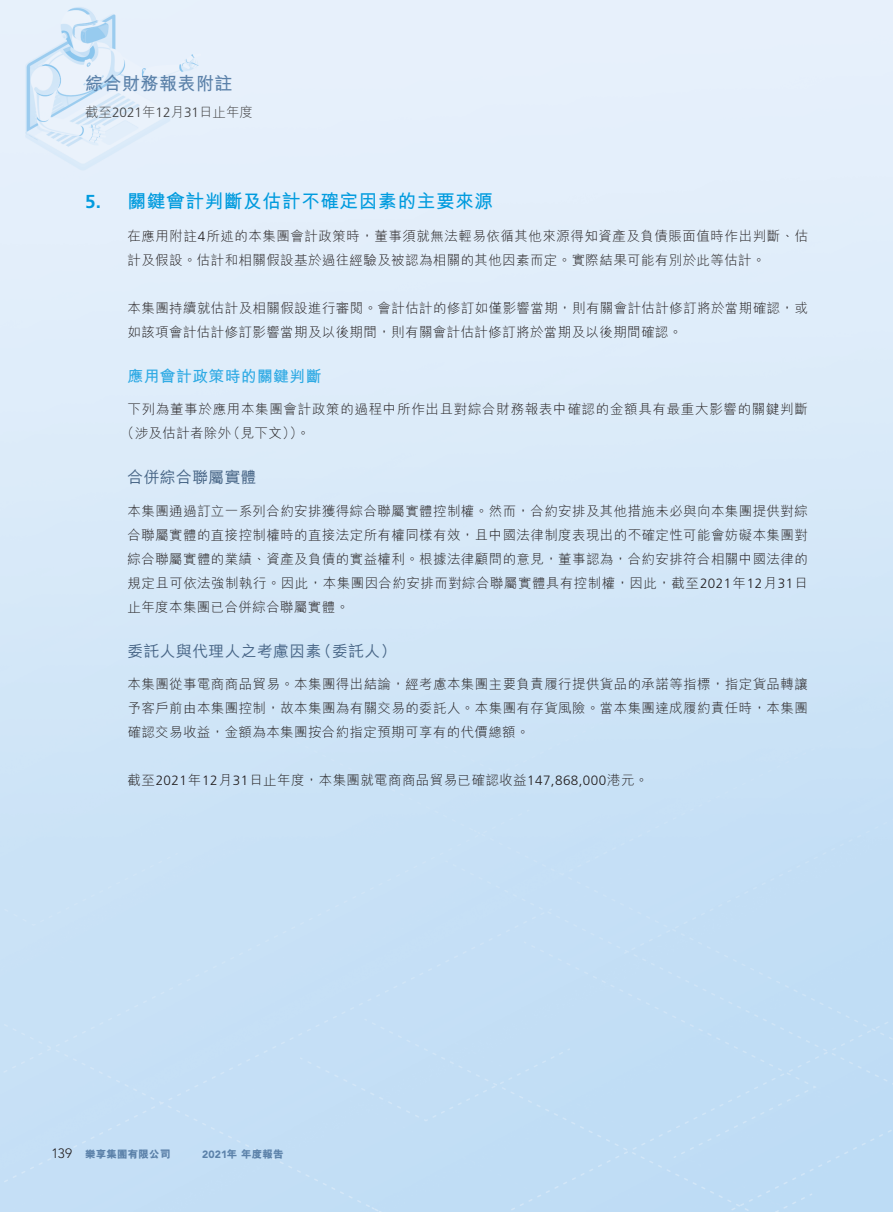
<style>
.page{position:relative;width:893px;height:1212px;background:#fff}
.page>*{position:absolute;margin:0;border:0;box-sizing:border-box;transform-origin:0 0}
.t1{font:700 18.75px "M Hei HK";letter-spacing:.03em;color:#009bde}
.t2{font:700 18.75px "Frutiger LT Std";color:#009bde}
.t3{font:700 18px "M Hei HK";letter-spacing:.03em;color:#5b81a9}
.t4{font:500 15.75px "M Hei HK";letter-spacing:.03em;color:#466485}
.t5{font:700 15.75px "M Hei HK";letter-spacing:.03em;color:#2faae4}
.t6{font:300 13.5px/24px "M Hei HK";letter-spacing:.03em;color:#231f20}
.t7{font:300 13.5px/24px "M Hei HK";letter-spacing:.05em;color:#231f20}
.t8{font:300 13.5px "M Hei HK";color:#3e3e3f}
.t9{font:300 13.5px "Avenir LT Std";color:#231f20}
.t10{font:800 10.5px "M Hei HK";letter-spacing:.02em;color:#5b81a9}
.s1{font-family:"Frutiger LT Std"}
.s2{font-family:"Avenir LT Std";font-weight:900}
</style>
<div class="page">
<h2 class="t3" style="left:85px;top:71px;width:149px">綜合財務報表附註</h2>
<p class="t8" style="left:85px;top:105px;width:170px">截至<span class="s1">2021</span>年<span class="s1">12</span>月<span class="s1">31</span>日止年度</p>
<h1 class="t2" style="left:85px;top:191px;width:18px">5.</h1>
<h1 class="t1" style="left:128px;top:188px;width:367px">關鍵會計判斷及估計不確定因素的主要來源</h1>
<p class="t6" style="left:128px;top:223px;width:682px">在應用附註<span class="s1">4</span>所述的本集團會計政策時，董事須就無法輕易依循其他來源得知資產及負債賬面值時作出判斷、估計及假設。估計和相關假設基於過往經驗及被認為相關的其他因素而定。實際結果可能有別於此等估計。</p>
<p class="t6" style="left:128px;top:295px;width:682px">本集團持續就估計及相關假設進行審閱。會計估計的修訂如僅影響當期，則有關會計估計修訂將於當期確認，或如該項會計估計修訂影響當期及以後期間，則有關會計估計修訂將於當期及以後期間確認。</p>
<p class="t5" style="left:128px;top:364px;width:195px">應用會計政策時的關鍵判斷</p>
<p class="t7" style="left:227px;top:397px;width:583px;text-indent:-99px">下列為董事於應用本集團會計政策的過程中所作出且對綜合財務報表中確認的金額具有最重大影響的關鍵判斷（見下文 。((</p>
<p class="t6" style="left:121px;top:421px;width:112px">（涉及估計者除外</p>
<p class="t4" style="left:128px;top:466px;width:131px">合併綜合聯屬實體</p>
<p class="t6" style="left:128px;top:498px;width:682px;text-align:justify">本集團通過訂立一系列合約安排獲得綜合聯屬實體控制權。然而，合約安排及其他措施未必與向本集團提供對綜合聯屬實體的直接控制權時的直接法定所有權同樣有效，且中國法律制度表現出的不確定性可能會妨礙本集團對綜合聯屬實體的業績、資產及負債的實益權利。根據法律顧問的意見，董事認為，合約安排符合相關中國法律的規定且可依法強制執行。因此，本集團因合約安排而對綜合聯屬實體具有控制權，因此，截至<span class="s1">2021</span>年<span class="s1">12</span>月<span class="s1">31</span>日止年度本集團已合併綜合聯屬實體。</p>
<p class="t4" style="left:316px;top:639px;width:82px">（委託人(</p>
<p class="t4" style="left:128px;top:639px;width:195px">委託人與代理人之考慮因素</p>
<p class="t6" style="left:128px;top:672px;width:682px;text-align:justify">本集團從事電商商品貿易。本集團得出結論，經考慮本集團主要負責履行提供貨品的承諾等指標，指定貨品轉讓予客戶前由本集團控制，故本集團為有關交易的委託人。本集團有存貨風險。當本集團達成履約責任時，本集團確認交易收益，金額為本集團按合約指定預期可享有的代價總額。</p>
<p class="t6" style="left:128px;top:768px;width:522px">截至<span class="s1">2021</span>年<span class="s1">12</span>月<span class="s1">31</span>日止年度，本集團就電商商品貿易已確認收益<span class="s1">147,868,000</span>港元。</p>
<p class="t9" style="left:51px;top:1146px;width:22px">139</p>
<p class="t10" style="left:85px;top:1146px;width:87px">樂享集團有限公司</p>
<p class="t10" style="left:202px;top:1146px;width:83px"><span class="s2">2021</span>年年度報告</p>
</div>
